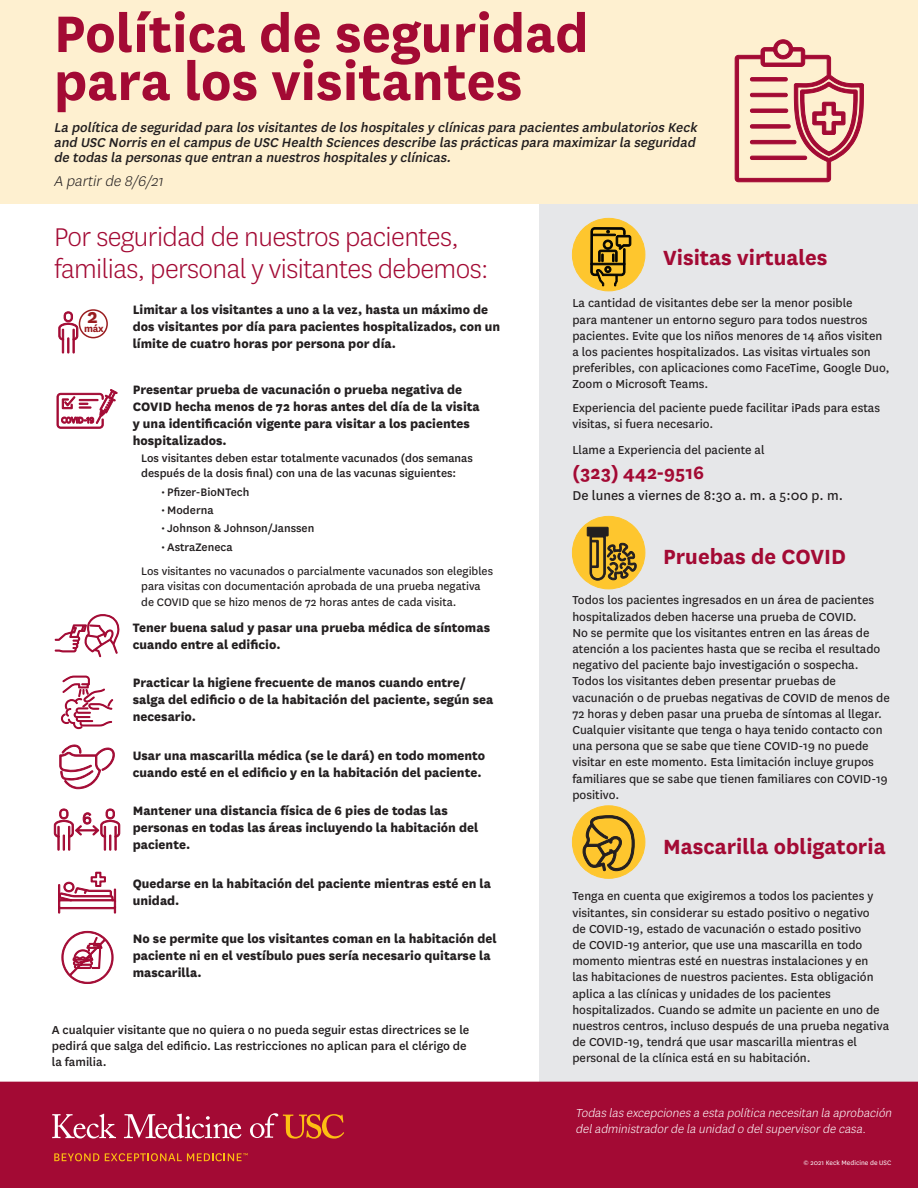
<style>
.page{position:relative;width:918px;height:1188px;background:#fff}
.page>*{position:absolute;margin:0;border:0;box-sizing:border-box;transform-origin:0 0}
.t1{font:700 60px/48px "National";color:#a30a34}
.t2{font:300 30px/31.5px "National";letter-spacing:-.02em;color:#a30a34}
.t3{font:700 24px "National";color:#a30a34}
.t4{font:700 22.5px "National";color:#991c1f}
.t5{font:700 21px "National";color:#a30a34}
.t6{font:italic 300 16.5px "National";color:#231f20}
.t7{font:italic 500 15px/15px "National";color:#231f20;text-align:justify}
.t8{font:15px "National";color:#231f20}
.t9{font:800 14.25px/17.1px "National";color:#231f20}
.t10{font:13.5px/16.2px "National";color:#231f20}
.t11{font:500 13.5px/16.2px "National";color:#231f20}
.t12{font:italic 300 13.5px/16.2px "National";color:#fff}
.t13{font:12.75px/24.3px "National";color:#231f20}
.t14{font:500 12.75px/15.3px "National";color:#231f20}
.t15{font:700 11.25px "National";color:#991c1f}
.t16{font:7.5px "National";color:#fff}
.s1{font-weight:400;font-size:15px}
.s2{font-size:15px}
.s3{font-weight:500}
</style>
<div class="page">
<div style="left:540px;top:156px;width:378px;height:957px;background:#e6e7e9"></div>
<div style="left:0;top:0;width:918px;height:203px;background:#fef0d0"></div>
<svg style="left:572px;top:218px;width:73px;height:73px"></svg>
<svg style="left:572px;top:516px;width:73px;height:73px"></svg>
<svg style="left:55px;top:614px;width:64px;height:43px"></svg>
<svg style="left:61px;top:676px;width:52px;height:53px"></svg>
<div style="left:0;top:1082px;width:918px;height:106px;background:#a30a34"></div>
<svg style="left:60px;top:745px;width:54px;height:44px"></svg>
<svg style="left:58px;top:872px;width:58px;height:41px"></svg>
<svg style="left:62px;top:931px;width:51px;height:53px"></svg>
<svg style="left:57px;top:389px;width:60px;height:39px"></svg>
<svg style="left:735px;top:40px;width:128px;height:142px"></svg>
<svg style="left:572px;top:806px;width:73px;height:72px"></svg>
<svg style="left:54px;top:809px;width:66px;height:41px"></svg>
<svg style="left:59px;top:309px;width:49px;height:44px"></svg>
<svg style="left:52px;top:1114px;width:64px;height:24px"></svg>
<svg style="left:124px;top:1114px;width:117px;height:25px"></svg>
<svg style="left:250px;top:1113px;width:94px;height:26px"></svg>
<svg style="left:54px;top:1153px;width:45px;height:8px"></svg>
<svg style="left:105px;top:1153px;width:143px;height:8px"></svg>
<p class="t1" style="left:54px;top:5px;width:536px">Política de seguridad para los visitantes</p>
<p class="t7" style="left:54px;top:119px;width:648px">La política de seguridad para los visitantes de los hospitales y clínicas para pacientes ambulatorios Keck and USC Norris en elcampus de USC Health Sciences describe las prácticas para maximizarla seguridad de todas la personas que entran a nuestros hospitales y clínicas.</p>
<p class="t6" style="left:54px;top:171px;width:114px">A partirde 8/6/21</p>
<p class="t2" style="left:54px;top:220px;width:436px">Por seguridad de nuestros pacientes, familias, personal y visitantes debemos:</p>
<p class="t4" style="left:87px;top:300px;width:12px">2</p>
<p class="t15" style="left:84px;top:321px;width:21px">máx</p>
<p class="t3" style="left:663px;top:240px;width:166px">Visitas virtuales</p>
<p class="t10" style="left:572px;top:295px;width:319px">La cantidad de visitantes debe ser la menor posible<br>para mantener un entorno seguro para todos nuestros pacientes. Evite que los niños menores de 14 años visiten a los pacientes hospitalizados. Las visitas virtuales son preferibles, con aplicaciones como FaceTime, Google Duo, Zoom o Microsoft Teams.</p>
<p class="t10" style="left:572px;top:399px;width:309px">Experiencia del paciente puede facilitar iPads para estas visitas, si fuera necesario.</p>
<p class="t10" style="left:572px;top:441px;width:194px">Llame a Experiencia del paciente al</p>
<p class="t5" style="left:572px;top:457px;width:133px">(323) 442-9516</p>
<p class="t8" style="left:572px;top:485px;width:272px">De lunes a viernes de 8:30 a. m. a 5:00 p. m.</p>
<p class="t9" style="left:133px;top:300px;width:369px">Limitar a los visitantes a uno a la vez, hasta un máximo de dos visitantes por día para pacientes hospitalizados, con un límite de cuatro horas por persona por día.</p>
<p class="t9" style="left:133px;top:380px;width:349px">Presentar prueba de vacunación o prueba negativa de COVID hecha menos de 72 horas antes del día de la visita y una identificación vigente para visitar a los pacientes hospitalizados.</p>
<p class="t14" style="left:141px;top:450px;width:333px">Los visitantes deben estar totalmente vacunados (dos semanas después de la dosis final) con una de las vacunas siguientes:</p>
<p class="t14" style="left:161px;top:483px;width:90px"><span class="s1">•</span> Pfizer-BioNTech</p>
<p class="t14" style="left:161px;top:502px;width:54px"><span class="s1">•</span>Moderna</p>
<p class="t14" style="left:161px;top:520px;width:155px"><span class="s1">•</span> Johnson &amp; Johnson/Janssen</p>
<p class="t13" style="left:141px;top:534px;width:353px;text-indent:20px"><span class="s2">•</span><span class="s3">AstraZeneca<br></span>Los visitantes no vacunados o parcialmente vacunados son elegibles</p>
<p class="t13" style="left:141px;top:578px;width:341px;line-height:15.3px">para visitas con documentación aprobada de una prueba negativa de COVID que se hizo menos de 72 horas antes de cada visita.</p>
<p class="t9" style="left:133px;top:618px;width:359px">Tener buena salud y pasar una prueba médica de síntomas cuando entre al edificio.</p>
<p class="t9" style="left:133px;top:673px;width:362px">Practicar la higiene frecuente de manos cuando entre/ salga del edificio o de la habitación del paciente, según sea necesario.</p>
<p class="t9" style="left:133px;top:746px;width:354px">Usar una mascarilla médica (se le dará) en todo momento cuando esté en el edificio y en la habitación del paciente.</p>
<p class="t9" style="left:133px;top:801px;width:347px">Mantener una distancia física de 6 pies de todas las personas en todas las áreas incluyendo la habitación del paciente.</p>
<p class="t9" style="left:133px;top:874px;width:360px">Quedarse en la habitación del paciente mientras esté en la unidad.</p>
<p class="t9" style="left:133px;top:929px;width:365px">No se permite que los visitantes coman en la habitación del paciente ni en el vestíbulo pues sería necesario quitarse la mascarilla.</p>
<p class="t3" style="left:663px;top:540px;width:185px">Pruebas de COVID</p>
<p class="t10" style="left:572px;top:591px;width:319px">Todos los pacientes ingresados en un área de pacientes hospitalizados deben hacerse una prueba de COVID.<br>No se permite que los visitantes entren en las áreas de atención a los pacientes hasta que se reciba el resultado negativo del paciente bajo investigación o sospecha.<br>Todos los visitantes deben presentar pruebas de vacunación o de pruebas negativas de COVID de menos de 72 horas y deben pasar una prueba de síntomas al llegar.<br>Cualquier visitante que tenga o haya tenido contacto con una persona que se sabe que tiene COVID-19 no puede visitar en este momento. Esta limitación incluye grupos familiares que se sabe que tienen familiares con COVID-19 positivo.</p>
<p class="t3" style="left:663px;top:830px;width:224px">Mascarilla obligatoria</p>
<p class="t10" style="left:572px;top:887px;width:318px">Tenga en cuenta que exigiremos a todos los pacientes y visitantes, sin considerar su estado positivo o negativo<br>de COVID-19, estado de vacunación o estado positivo<br>de COVID-19 anterior, que use una mascarilla en todo momento mientras esté en nuestras instalaciones y en<br>las habitaciones de nuestros pacientes. Esta obligación aplica a las clínicas y unidades de los pacientes hospitalizados. Cuando se admite un paciente en uno de nuestros centros, incluso después de una prueba negativa de COVID-19, tendrá que usar mascarilla mientras el personal de la clínica está en su habitación.</p>
<p class="t11" style="left:52px;top:1021px;width:419px">A cualquier visitante que no quiera o no pueda seguir estas directrices se le pedirá que salga del edificio. Las restricciones no aplican para el clérigo de la familia.</p>
<p class="t12" style="left:576px;top:1104px;width:320px">Todas las excepciones a esta política necesitan la aprobación deladministradorde la unidad o delsupervisorde casa.</p>
<p class="t16" style="left:804px;top:1158px;width:89px">© 2021 Keck Medicine de USC</p>
</div>
